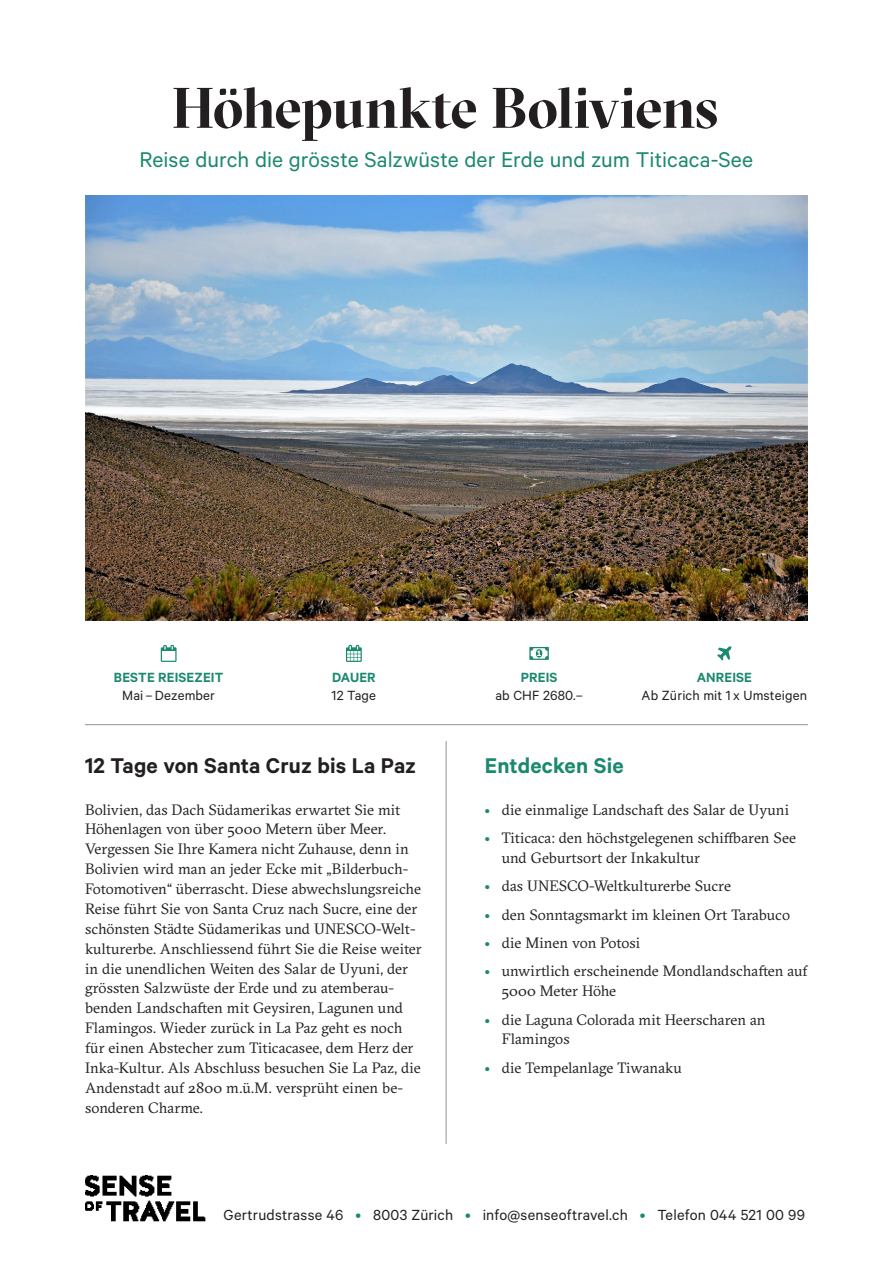
<style>
.page{position:relative;width:893px;height:1263px;background:#fff}
.page>*{position:absolute;margin:0;border:0;box-sizing:border-box;transform-origin:0 0}
.Haupttitel{font:700 57px "GT Sectra Display";letter-spacing:-.015em;color:#231f20}
.Untertitel{font:24px "Calibre";color:#1b896f}
.Spaltentitel_Seite_1{font:600 24px "Calibre";letter-spacing:.005em;color:#231f20}
.Spaltentitel_Seite_1-2{font:600 24px "Calibre";letter-spacing:.01em;color:#1b896f}
.t1{font:16.5px "Calibre";letter-spacing:.015em;color:#231f20}
.Einführungstext{font:15px/19.8px "GT Sectra";color:#231f20}
.Pikto_Text{font:15px "Calibre";letter-spacing:.01em;color:#231f20}
.Pikto_Titel{font:600 15px "Calibre";letter-spacing:.01em;color:#1b896f}
.s1{font-family:"Calibre";color:#1b896f}
.s2{color:#1b896f}
</style>
<div class="page">
<img style="left:85px;top:1176px;width:121px;height:46px">
<img style="left:85px;top:196px;width:723px;height:425px">
<hr style="left:446px;top:741px;width:1px;height:403px;background:#939598">
<svg style="left:161px;top:645px;width:16px;height:17px"></svg>
<svg style="left:346px;top:645px;width:16px;height:17px"></svg>
<svg style="left:529px;top:647px;width:20px;height:13px"></svg>
<svg style="left:717px;top:646px;width:14px;height:14px"></svg>
<hr style="left:85px;top:724px;width:723px;height:1px;background:#939598">
<p class="Haupttitel" style="left:172px;top:74px;width:548px">Höhepunkte Boliviens</p>
<p class="Untertitel" style="left:139px;top:145px;width:615px">Reise durch die grösste Salzwüste der Erde und zum Titicaca-See</p>
<p class="Pikto_Titel" style="left:114px;top:668px;width:111px">BESTE REISEZEIT</p>
<p class="Pikto_Text" style="left:122px;top:687px;width:94px">Mai –Dezember</p>
<p class="Pikto_Titel" style="left:332px;top:668px;width:45px">DAUER</p>
<p class="Pikto_Text" style="left:332px;top:687px;width:46px">12 Tage</p>
<p class="Pikto_Titel" style="left:521px;top:668px;width:38px">PREIS</p>
<p class="Pikto_Text" style="left:495px;top:687px;width:89px">ab CHF 2680.–</p>
<p class="Pikto_Titel" style="left:697px;top:668px;width:57px">ANREISE</p>
<p class="Pikto_Text" style="left:642px;top:687px;width:167px">Ab Zürich mit 1 x Umsteigen</p>
<p class="Spaltentitel_Seite_1" style="left:85px;top:752px;width:333px">12 Tage von Santa Cruz bis La Paz</p>
<p class="Einführungstext" style="left:85px;top:800px;width:338px">Bolivien, das Dach Südamerikas erwartet Sie mit Höhenlagen von über 5000 Metern über Meer.<br>Vergessen Sie Ihre Kamera nicht Zuhause, denn in Bolivien wird man an jeder Ecke mit „Bilderbuch-Fotomotiven“ überrascht. Diese abwechslungsreiche Reise führt Sie von Santa Cruz nach Sucre, eine der schönsten Städte Südamerikas und UNESCO-Welt&shy;kulturerbe. Anschliessend führt Sie die Reise weiter in die unendlichen Weiten des Salar de Uyuni, der grössten Salzwüste der Erde und zu atemberau&shy;benden Landschaften mit Geysiren, Lagunen und Flamingos. Wieder zurück in La Paz geht es noch für einen Abstecher zum Titicacasee, dem Herz der Inka-Kultur. Als Abschluss besuchen Sie La Paz, die Andenstadt auf 2800 m.ü.M. versprüht einen be&shy;sonderen Charme.</p>
<p class="Spaltentitel_Seite_1-2" style="left:485px;top:752px;width:140px">Entdecken Sie</p>
<p class="Einführungstext" style="left:485px;top:800px;width:306px"><span class="s1">•</span> die einmalige Landschaft des Salar de Uyuni</p>
<p class="Einführungstext" style="left:502px;top:828px;width:296px;text-indent:-17px"><span class="s1">•</span> Titicaca: den höchstgelegenen schiffbaren See und Geburtsort der Inkakultur</p>
<p class="Einführungstext" style="left:485px;top:876px;width:248px"><span class="s1">•</span> das UNESCO-Weltkulturerbe Sucre</p>
<p class="Einführungstext" style="left:485px;top:905px;width:307px"><span class="s1">•</span> den Sonntagsmarkt im kleinen Ort Tarabuco</p>
<p class="Einführungstext" style="left:485px;top:933px;width:157px"><span class="s1">•</span> die Minen von Potosi</p>
<p class="Einführungstext" style="left:502px;top:961px;width:307px;text-indent:-17px"><span class="s1">•</span> unwirtlich erscheinende Mondlandschaften auf<br>5000 Meter Höhe</p>
<p class="Einführungstext" style="left:502px;top:1010px;width:265px;text-indent:-17px"><span class="s1">•</span> die Laguna Colorada mit Heerscharen an<br>Flamingos</p>
<p class="Einführungstext" style="left:485px;top:1058px;width:198px"><span class="s1">•</span> die Tempelanlage Tiwanaku</p>
<p class="t1" style="left:224px;top:1206px;width:583px">Gertrudstrasse 46 <span class="s2">•</span> 8003 Zürich <span class="s2">•</span> info@senseoftravel.ch <span class="s2">•</span> Telefon 044 521 00 99</p>
</div>
